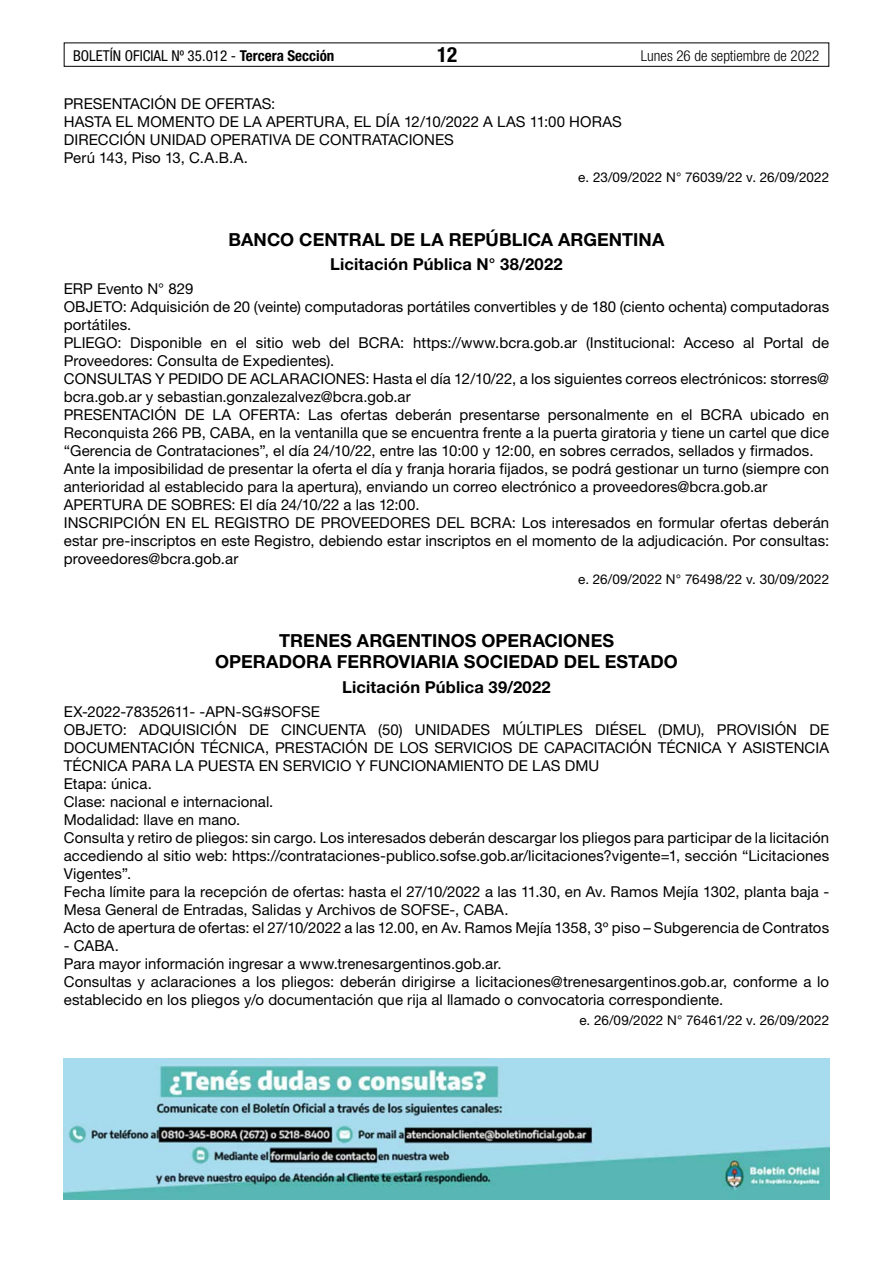
<style>
.page{position:relative;width:893px;height:1263px;background:#fff}
.page>*{position:absolute;margin:0;border:0;box-sizing:border-box;transform-origin:0 0}
.t1{font:700 condensed 21px "Helvetica Neue LT Std";color:#000}
.t2{font:700 18px/21px "Helvetica Neue LT Std";letter-spacing:.005em;color:#000}
.t3{font:700 16.5px "Helvetica Neue LT Std";letter-spacing:.01em;color:#000}
.t4{font:15px/18px "Helvetica Neue LT Std";letter-spacing:.005em;color:#000}
.t5{font:condensed 15px "Helvetica Neue LT Std";color:#000}
.t6{font:300 condensed 15px "Helvetica Neue LT Std";color:#000}
.t7{font:13.5px "Helvetica Neue LT Std";letter-spacing:.005em;color:#000}
.s1{font-weight:700}
.s2{color:#fff}
</style>
<div class="page">
<div style="left:64px;top:43px;width:765px;height:24px;border:1px solid #000"></div>
<img style="left:64px;top:1059px;width:765px;height:140px">
<p class="t5" style="left:73px;top:47px;width:263px">BOLETÍN OFICIAL Nº 35.012 - <span class="s1">Tercera Sección</span></p>
<h1 class="t1" style="left:437px;top:42px;width:22px">12</h1>
<p class="t6" style="left:641px;top:47px;width:180px">Lunes 26 de septiembre de 2022</p>
<p class="t4" style="left:64px;top:94px;width:560px">PRESENTACIÓN DE OFERTAS:<br>HASTA EL MOMENTO DE LA APERTURA, EL DÍA 12/10/2022 A LAS 11:00 HORAS DIRECCIÓN UNIDAD OPERATIVA DE CONTRATACIONES<br>Perú 143, Piso 13, C.A.B.A.</p>
<p class="t7" style="left:578px;top:169px;width:252px">e. 23/09/2022 N° 76039/22 v. 26/09/2022</p>
<p class="t2" style="left:229px;top:228px;width:437px">BANCO CENTRAL DE LA REPÚBLICA ARGENTINA</p>
<p class="t3" style="left:330px;top:254px;width:234px">Licitación Pública N° 38/2022</p>
<p class="t4" style="left:64px;top:280px;width:767px">ERP Evento N° 829<br>OBJETO: Adquisición de 20 (veinte) computadoras portátiles convertibles y de 180 (ciento ochenta) computadoras portátiles.<br>PLIEGO: Disponible en el sitio web del BCRA: https://www.bcra.gob.ar (Institucional: Acceso al Portal de Proveedores: Consulta de Expedientes).<br>CONSULTAS Y PEDIDO DE ACLARACIONES: Hasta el día 12/10/22, a los siguientes correos electrónicos: storres@ bcra.gob.ar y sebastian.gonzalezalvez@bcra.gob.ar<br>PRESENTACIÓN DE LA OFERTA: Las ofertas deberán presentarse personalmente en el BCRA ubicado en Reconquista 266 PB, CABA, en la ventanilla que se encuentra frente a la puerta giratoria y tiene un cartel que dice “Gerencia de Contrataciones”, el día 24/10/22, entre las 10:00 y 12:00, en sobres cerrados, sellados y firmados.<br>Ante la imposibilidad de presentar la oferta el día y franja horaria fijados, se podrá gestionar un turno (siempre con anterioridad al establecido para la apertura), enviando un correo electrónico a proveedores@bcra.gob.ar APERTURA DE SOBRES: El día 24/10/22 a las 12:00.<br>INSCRIPCIÓN EN EL REGISTRO DE PROVEEDORES DEL BCRA: Los interesados en formular ofertas deberán estar pre-inscriptos en este Registro, debiendo estar inscriptos en el momento de la adjudicación. Por consultas: proveedores@bcra.gob.ar</p>
<p class="t7" style="left:578px;top:571px;width:253px">e. 26/09/2022 N° 76498/22 v. 30/09/2022</p>
<p class="t2" style="left:215px;top:630px;width:464px;text-indent:64px">TRENES ARGENTINOS OPERACIONES <span class="s2">-<br></span>OPERADORA FERROVIARIA SOCIEDAD DEL ESTADO</p>
<p class="t3" style="left:342px;top:677px;width:210px">Licitación Pública 39/2022</p>
<p class="t4" style="left:64px;top:703px;width:767px">EX-2022-78352611- -APN-SG#SOFSE<br>OBJETO: ADQUISICIÓN DE CINCUENTA (50) UNIDADES MÚLTIPLES DIÉSEL (DMU), PROVISIÓN DE DOCUMENTACIÓN TÉCNICA, PRESTACIÓN DE LOS SERVICIOS DE CAPACITACIÓN TÉCNICA Y ASISTENCIA TÉCNICA PARA LA PUESTA EN SERVICIO Y FUNCIONAMIENTO DE LAS DMU<br>Etapa: única.<br>Clase: nacional e internacional.<br>Modalidad: llave en mano.<br>Consulta y retiro de pliegos: sin cargo. Los interesados deberán descargar los pliegos para participar de la licitación accediendo al sitio web: https://contrataciones-publico.sofse.gob.ar/licitaciones?vigente=1, sección “Licitaciones Vigentes”.<br>Fecha límite para la recepción de ofertas: hasta el 27/10/2022 a las 11.30, en Av. Ramos Mejía 1302, planta baja - Mesa General de Entradas, Salidas y Archivos de SOFSE-, CABA.<br>Acto de apertura de ofertas: el 27/10/2022 a las 12.00, en Av. Ramos Mejía 1358, 3º piso – Subgerencia de Contratos</p>
<p class="t4" style="left:64px;top:937px;width:767px">- CABA.<br>Para mayor información ingresar a www.trenesargentinos.gob.ar.<br>Consultas y aclaraciones a los pliegos: deberán dirigirse a licitaciones@trenesargentinos.gob.ar, conforme a lo establecido en los pliegos y/o documentación que rija al llamado o convocatoria correspondiente.</p>
<p class="t7" style="left:579px;top:1012px;width:251px">e. 26/09/2022 N° 76461/22 v. 26/09/2022</p>
</div>
